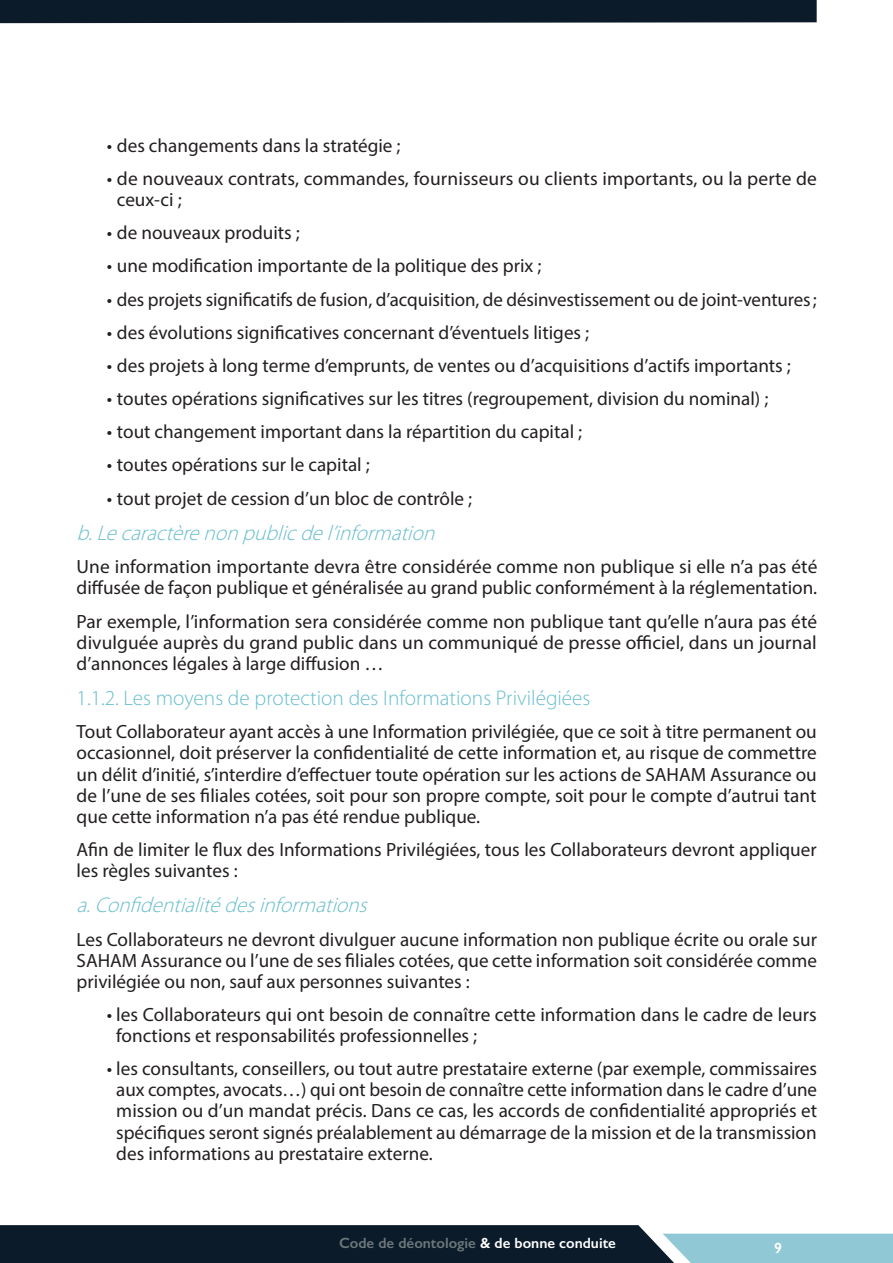
<style>
.page{position:relative;width:893px;height:1263px;background:#fff}
.page>*{position:absolute;margin:0;border:0;box-sizing:border-box;transform-origin:0 0}
.t1{font:italic 300 21.3px "Myriad Pro";color:#67becd}
.t2{font:300 21.3px "Myriad Pro";color:#67becd}
.t3{font:19.2px/21.1px "Myriad Pro";color:#231f20}
.t4{font:600 14.85px "Gill Sans";color:#6d787c}
.t5{font:600 14.85px "Gill Sans";color:#fff}
.s1{color:#fff}
</style>
<div class="page">
<svg style="left:0;top:1225px;width:893px;height:38px"></svg>
<svg style="left:0;top:0;width:817px;height:24px"></svg>
<p class="t3" style="left:107px;top:134px;width:295px">• des changements dans la stratégie ;</p>
<p class="t3" style="left:117px;top:168px;width:702px;text-indent:-10px">• de nouveaux contrats, commandes, fournisseurs ou clients importants, ou la perte de ceux-ci ;</p>
<p class="t3" style="left:107px;top:222px;width:195px">• de nouveaux produits ;</p>
<p class="t3" style="left:107px;top:255px;width:436px">• une modification importante de la politique des prix ;</p>
<p class="t3" style="left:107px;top:288px;width:712px">• des projets significatifs de fusion, d’acquisition, de désinvestissement ou de joint-ventures;</p>
<p class="t3" style="left:107px;top:321px;width:484px">• des évolutions significatives concernant d’éventuels litiges ;</p>
<p class="t3" style="left:107px;top:355px;width:686px">• des projets à long terme d’emprunts, de ventes ou d’acquisitions d’actifs importants ;</p>
<p class="t3" style="left:107px;top:388px;width:663px">• toutes opérations significatives sur les titres (regroupement, division du nominal) ;</p>
<p class="t3" style="left:107px;top:421px;width:477px">• tout changement important dans la répartition du capital ;</p>
<p class="t3" style="left:107px;top:454px;width:264px">• toutes opérations sur le capital ;</p>
<p class="t3" style="left:107px;top:487px;width:367px">• tout projet de cession d’un bloc de contrôle ;</p>
<p class="t1" style="left:77px;top:520px;width:366px">b.Lecaractèrenonpublicdel’information</p>
<p class="t3" style="left:77px;top:556px;width:742px">Une information importante devra être considérée comme non publique si elle n’a pas été diffusée de façon publique et généralisée au grand public conformément à la réglementation.</p>
<p class="t3" style="left:77px;top:610px;width:742px;text-align:justify">Par exemple, l’information sera considérée comme non publique tant qu’elle n’aura pas été divulguée auprès du grand public dans un communiqué de presse officiel, dans un journal d’annonces légales à large diffusion …</p>
<p class="t2" style="left:77px;top:685px;width:515px">1.1.2. Les moyens de protection des Informations Privilégiées</p>
<p class="t3" style="left:77px;top:721px;width:742px;text-align:justify">Tout Collaborateur ayant accès à une Information privilégiée, que ce soit à titre permanent ou occasionnel, doit préserver la confidentialité de cette information et, au risque de commettre un délit d’initié, s’interdire d’effectuer toute opération sur les actions de SAHAM Assurance ou de l’une de ses filiales cotées, soit pour son propre compte, soit pour le compte d’autrui tant que cette information n’a pas été rendue publique.</p>
<p class="t3" style="left:77px;top:838px;width:742px">Afin de limiter le flux des Informations Privilégiées, tous les Collaborateurs devront appliquer les règles suivantes :</p>
<p class="t1" style="left:77px;top:892px;width:299px">a.Confidentialitédesinformations</p>
<p class="t3" style="left:77px;top:928px;width:742px;text-align:justify">Les Collaborateurs ne devront divulguer aucune information non publique écrite ou orale sur SAHAM Assurance ou l’une de ses filiales cotées, que cette information soit considérée comme privilégiée ou non, sauf aux personnes suivantes :</p>
<p class="t3" style="left:116px;top:1004px;width:702px;text-indent:-9px">• les Collaborateurs qui ont besoin de connaître cette information dans le cadre de leurs fonctions et responsabilités professionnelles ;</p>
<p class="t3" style="left:116px;top:1058px;width:702px;text-align:justify;text-indent:-9px">• les consultants, conseillers, ou tout autre prestataire externe (par exemple, commissaires aux comptes, avocats…) qui ont besoin de connaître cette information dans le cadre d’une mission ou d’un mandat précis. Dans ce cas, les accords de confidentialité appropriés et spécifiques seront signés préalablement au démarrage de la mission et de la transmission des informations au prestataire externe.</p>
<p class="t4" style="left:339px;top:1234px;width:278px">Code de déontologie <span class="s1">&amp; de bonne conduite</span></p>
<p class="t5" style="left:774px;top:1239px;width:9px">9</p>
</div>
